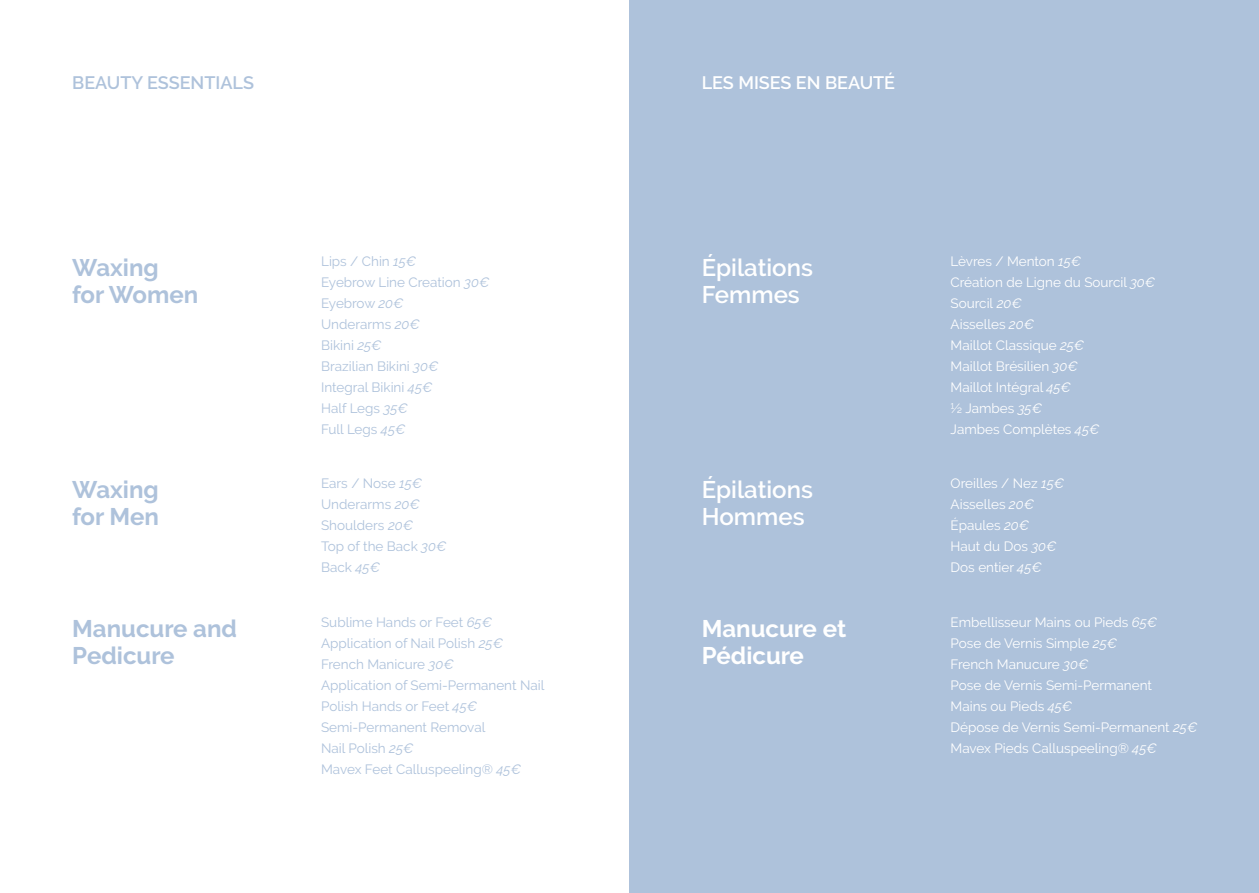
<style>
.page{position:relative;width:1259px;height:893px;background:#fff}
.page>*{position:absolute;margin:0;border:0;box-sizing:border-box;transform-origin:0 0}
.Style_de_paragraphe{font:700 24px/27px "Raleway";color:#aec2db}
.Style_de_paragraphe-2{font:600 24px "Raleway";color:#fff}
.Style_de_paragraphe-3{font:700 24px/27px "Raleway";color:#fff}
.Style_de_paragraphe-4{font:600 18px "Raleway";color:#aec2db}
.Style_de_paragraphe-5{font:600 18px "Raleway";color:#fff}
.Style_de_paragraphe-6{font:13.5px/21px "Raleway";color:#fff}
.Style_de_paragraphe-7{font:13.5px/21px "Raleway";color:#aec2db}
.Style_de_paragraphe-8{font:13.5px "Raleway";letter-spacing:-.02em;color:#aec2db}
.s1{font-style:italic}
</style>
<div class="page">
<div style="left:629px;top:0;width:630px;height:893px;background:#aec2db"></div>
<p class="Style_de_paragraphe-4" style="left:72px;top:73px;width:183px">BEAUTY ESSENTIALS</p>
<p class="Style_de_paragraphe-5" style="left:702px;top:73px;width:195px">LES MISES EN BEAUTÉ</p>
<p class="Style_de_paragraphe" style="left:72px;top:254px;width:88px">Waxing</p>
<p class="Style_de_paragraphe" style="left:72px;top:281px;width:127px">for Women</p>
<p class="Style_de_paragraphe-7" style="left:321px;top:250px;width:97px">Lips / Chin <span class="s1">15€</span></p>
<p class="Style_de_paragraphe-7" style="left:321px;top:271px;width:170px">Eyebrow Line Creation <span class="s1">30€</span></p>
<p class="Style_de_paragraphe-8" style="left:321px;top:295px;width:84px">Eyebrow <span class="s1">20€</span></p>
<p class="Style_de_paragraphe-7" style="left:321px;top:313px;width:100px">Underarms <span class="s1">20€</span></p>
<p class="Style_de_paragraphe-7" style="left:321px;top:334px;width:62px">Bikini <span class="s1">25€</span></p>
<p class="Style_de_paragraphe-7" style="left:321px;top:355px;width:119px">Brazilian Bikini <span class="s1">30€</span></p>
<p class="Style_de_paragraphe-7" style="left:321px;top:376px;width:113px">Integral Bikini <span class="s1">45€</span></p>
<p class="Style_de_paragraphe-7" style="left:321px;top:397px;width:88px">Half Legs <span class="s1">35€</span></p>
<p class="Style_de_paragraphe-7" style="left:321px;top:418px;width:86px">Full Legs <span class="s1">45€</span></p>
<p class="Style_de_paragraphe-2" style="left:702px;top:253px;width:113px">Épilations</p>
<p class="Style_de_paragraphe-2" style="left:702px;top:280px;width:100px">Femmes</p>
<p class="Style_de_paragraphe-6" style="left:950px;top:250px;width:132px">Lèvres / Menton <span class="s1">15€</span></p>
<p class="Style_de_paragraphe-6" style="left:950px;top:271px;width:206px">Création de Ligne du Sourcil <span class="s1">30€</span></p>
<p class="Style_de_paragraphe-6" style="left:950px;top:292px;width:73px">Sourcil <span class="s1">20€</span></p>
<p class="Style_de_paragraphe-6" style="left:950px;top:313px;width:85px">Aisselles <span class="s1">20€</span></p>
<p class="Style_de_paragraphe-6" style="left:950px;top:334px;width:135px">Maillot Classique <span class="s1">25€</span></p>
<p class="Style_de_paragraphe-6" style="left:950px;top:355px;width:129px">Maillot Brésilien <span class="s1">30€</span></p>
<p class="Style_de_paragraphe-6" style="left:950px;top:376px;width:122px">Maillot Intégral <span class="s1">45€</span></p>
<p class="Style_de_paragraphe-6" style="left:950px;top:397px;width:93px">½ Jambes <span class="s1">35€</span></p>
<p class="Style_de_paragraphe-6" style="left:950px;top:418px;width:150px">Jambes Complètes <span class="s1">45€</span></p>
<p class="Style_de_paragraphe" style="left:72px;top:476px;width:88px">Waxing for Men</p>
<p class="Style_de_paragraphe-7" style="left:321px;top:473px;width:103px">Ears / Nose <span class="s1">15€</span></p>
<p class="Style_de_paragraphe-7" style="left:321px;top:494px;width:100px">Underarms <span class="s1">20€</span></p>
<p class="Style_de_paragraphe-7" style="left:321px;top:515px;width:93px">Shoulders <span class="s1">20€</span></p>
<p class="Style_de_paragraphe-7" style="left:321px;top:536px;width:127px">Top of the Back <span class="s1">30€</span></p>
<p class="Style_de_paragraphe-7" style="left:321px;top:557px;width:60px">Back <span class="s1">45€</span></p>
<p class="Style_de_paragraphe-2" style="left:702px;top:476px;width:113px">Épilations</p>
<p class="Style_de_paragraphe-2" style="left:702px;top:503px;width:104px">Hommes</p>
<p class="Style_de_paragraphe-6" style="left:950px;top:473px;width:115px">Oreilles / Nez <span class="s1">15€</span></p>
<p class="Style_de_paragraphe-6" style="left:950px;top:494px;width:85px">Aisselles <span class="s1">20€</span></p>
<p class="Style_de_paragraphe-6" style="left:950px;top:515px;width:80px">Épaules <span class="s1">20€</span></p>
<p class="Style_de_paragraphe-6" style="left:950px;top:536px;width:107px">Haut du Dos <span class="s1">30€</span></p>
<p class="Style_de_paragraphe-6" style="left:950px;top:557px;width:93px">Dos entier <span class="s1">45€</span></p>
<p class="Style_de_paragraphe" style="left:72px;top:615px;width:166px">Manucure and<br>Pedicure</p>
<p class="Style_de_paragraphe-7" style="left:321px;top:612px;width:172px">Sublime Hands or Feet <span class="s1">65€</span></p>
<p class="Style_de_paragraphe-7" style="left:321px;top:633px;width:183px">Application of Nail Polish <span class="s1">25€</span></p>
<p class="Style_de_paragraphe-7" style="left:321px;top:654px;width:134px">French Manicure <span class="s1">30€</span></p>
<p class="Style_de_paragraphe-7" style="left:321px;top:675px;width:225px">Application of Semi-Permanent Nail<br>Polish Hands or Feet <span class="s1">45€</span></p>
<p class="Style_de_paragraphe-7" style="left:321px;top:717px;width:166px">Semi-Permanent Removal<br>Nail Polish <span class="s1">25€</span></p>
<p class="Style_de_paragraphe-7" style="left:321px;top:759px;width:201px">Mavex Feet Calluspeeling® <span class="s1">45€</span></p>
<p class="Style_de_paragraphe-3" style="left:702px;top:615px;width:146px">Manucure et<br>Pédicure</p>
<p class="Style_de_paragraphe-6" style="left:950px;top:612px;width:208px">Embellisseur Mains ou Pieds <span class="s1">65€</span></p>
<p class="Style_de_paragraphe-6" style="left:950px;top:633px;width:168px">Pose de Vernis Simple <span class="s1">25€</span></p>
<p class="Style_de_paragraphe-6" style="left:950px;top:654px;width:139px">French Manucure <span class="s1">30€</span></p>
<p class="Style_de_paragraphe-6" style="left:950px;top:675px;width:203px">Pose de Vernis Semi-Permanent<br>Mains ou Pieds <span class="s1">45€</span></p>
<p class="Style_de_paragraphe-6" style="left:950px;top:717px;width:248px">Dépose de Vernis Semi-Permanent <span class="s1">25€</span></p>
<p class="Style_de_paragraphe-6" style="left:950px;top:738px;width:208px">Mavex Pieds Calluspeeling® <span class="s1">45€</span></p>
</div>
